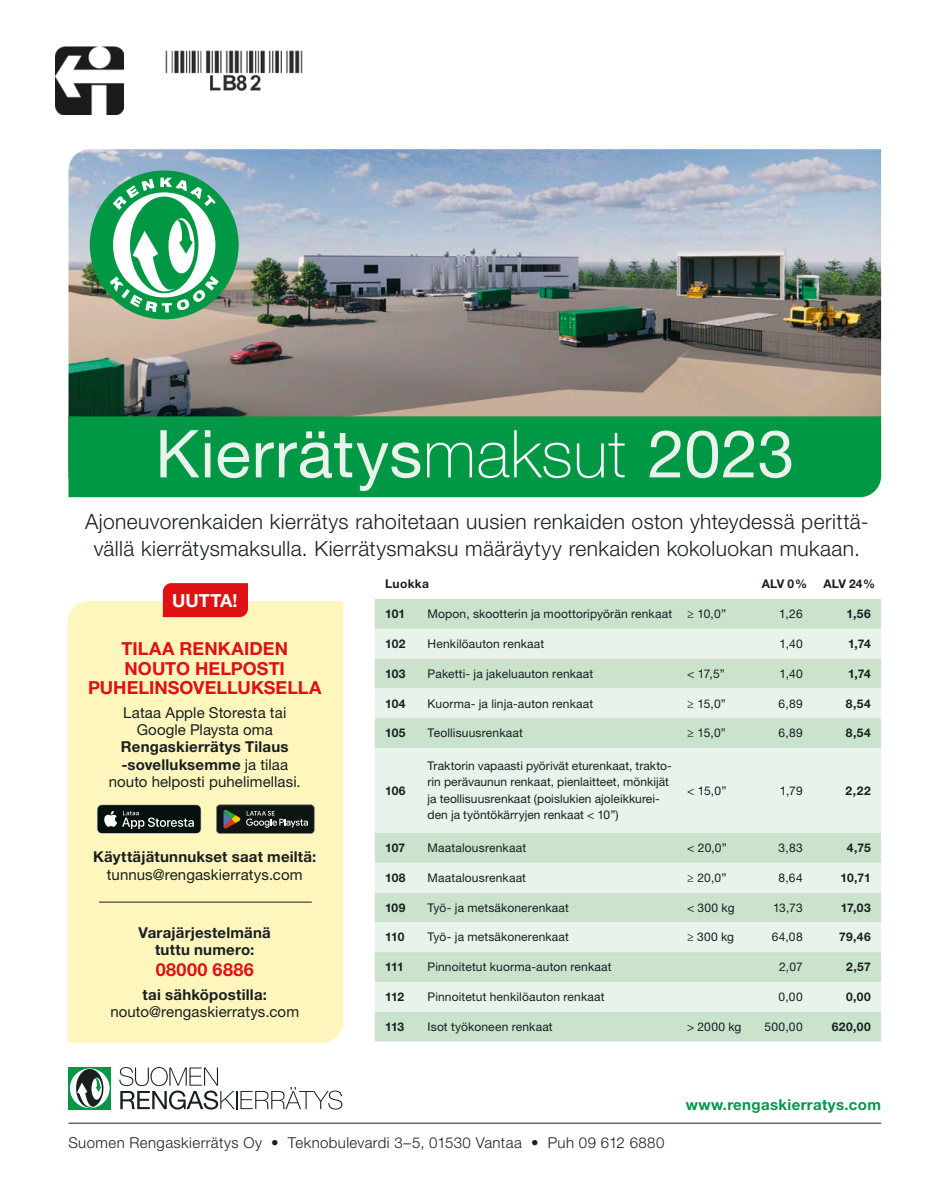
<style>
.page{position:relative;width:936px;height:1191px;background:#fff}
.page>*{position:absolute;margin:0;border:0;box-sizing:border-box;transform-origin:0 0}
.t1{font:66px "Helvetica Neue LT Std";letter-spacing:.01em;color:#eaf2ec}
.t2{font:300 21px/27px "Helvetica Neue LT Std";letter-spacing:.02em;color:#181f1f;text-align:center}
.t3{font:700 18px/19.5px "Helvetica Neue LT Std";letter-spacing:.005em;color:#df1113;text-align:center}
.t4{font:700 18px "Helvetica Neue LT Std";color:#fff}
.t5{font:700 15px/17.2px "Helvetica Neue LT Std";letter-spacing:.015em;color:#181f1f;text-align:center}
.t6{font:15px/17.2px "Helvetica Neue LT Std";letter-spacing:.005em;color:#181f1f;text-align:center}
.t7{font:300 15px "Helvetica Neue LT Std";letter-spacing:.025em;color:#181f1f}
.t8{font:700 15px "Helvetica Neue LT Std";letter-spacing:.025em;color:#009844}
.t9{font:12px/16.5px "Helvetica Neue LT Std";letter-spacing:.01em;color:#181f1f}
.t10{font:700 12px "Helvetica Neue LT Std";letter-spacing:.015em;color:#181f1f}
.s1{font-weight:100;color:#fff}
.s2{font-weight:400}
</style>
<div class="page">
<img style="left:68px;top:149px;width:813px;height:267px">
<div style="left:90px;top:170px;width:149px;height:149px;background:#009844;border-radius:50%"></div>
<div style="left:113px;top:192px;width:102px;height:105px;background:#fff;border-radius:50%"></div>
<svg style="left:113px;top:179px;width:41px;height:31px"></svg>
<svg style="left:160px;top:178px;width:56px;height:28px"></svg>
<div style="left:130px;top:196px;width:68px;height:97px;background:#009844;border-radius:50%"></div>
<svg style="left:110px;top:218px;width:109px;height:94px"></svg>
<div style="left:68px;top:1067px;width:43px;height:42px;background:#009844"></div>
<svg style="left:70px;top:1068px;width:40px;height:40px"></svg>
<div style="left:76px;top:1069px;width:27px;height:38px;background:#181f1f;border-radius:50%"></div>
<svg style="left:91px;top:1077px;width:11px;height:22px"></svg>
<svg style="left:77px;top:1078px;width:24px;height:29px"></svg>
<svg style="left:119px;top:1067px;width:223px;height:42px"></svg>
<hr style="left:68px;top:1123px;width:813px;height:1px;background:#181f1f">
<div style="left:68px;top:416px;width:813px;height:81px;background:#009844"></div>
<div style="left:67px;top:601px;width:276px;height:441px;background:#fff6bd"></div>
<div style="left:375px;top:599px;width:506px;height:442px;background:#cbe2cd"></div>
<svg style="left:375px;top:629px;width:506px;height:382px;background:#dfece1"></svg>
<div style="left:375px;top:952px;width:506px;height:30px;background:#cbe2cd"></div>
<hr style="left:99px;top:902px;width:213px;height:1px;background:#181f1f">
<div style="left:163px;top:583px;width:85px;height:34px;background:#df1113"></div>
<svg style="left:97px;top:804px;width:104px;height:29px;background:#313a38"></svg>
<svg style="left:216px;top:804px;width:98px;height:29px;background:#32362f"></svg>
<img style="left:55px;top:46px;width:68px;height:68px">
<img style="left:165px;top:50px;width:138px;height:42px">
<h1 class="t1" style="left:155px;top:414px;width:640px">Kierrätys<span class="s1">maksut</span> 2023</h1>
<h2 class="t2" style="left:85px;top:508px;width:785px">Ajoneuvorenkaiden kierrätys rahoitetaan uusien renkaiden oston yhteydessä perittä&shy;vällä kierrätysmaksulla. Kierrätysmaksu määräytyy renkaiden kokoluokan mukaan.</h2>
<h3 class="t4" style="left:172px;top:589px;width:67px">UUTTA!</h3>
<p class="t10" style="left:385px;top:577px;width:45px">Luokka</p>
<p class="t10" style="left:761px;top:577px;width:47px">ALV 0%</p>
<p class="t10" style="left:823px;top:577px;width:53px">ALV 24%</p>
<p class="t10" style="left:385px;top:606px;width:22px">101</p>
<p class="t9" style="left:427px;top:605px;width:246px">Mopon, skootterin ja moottoripyörän renkaat</p>
<p class="t9" style="left:687px;top:605px;width:41px">≥ 10,0”</p>
<p class="t9" style="left:779px;top:605px;width:25px">1,26</p>
<p class="t10" style="left:846px;top:606px;width:26px">1,56</p>
<p class="t10" style="left:385px;top:636px;width:22px">102</p>
<p class="t9" style="left:427px;top:635px;width:118px">Henkilöauton renkaat</p>
<p class="t9" style="left:779px;top:635px;width:25px">1,40</p>
<p class="t10" style="left:848px;top:636px;width:24px">1,74</p>
<p class="t10" style="left:385px;top:666px;width:22px">103</p>
<p class="t9" style="left:427px;top:665px;width:167px">Paketti- ja jakeluauton renkaat</p>
<p class="t9" style="left:687px;top:665px;width:39px">&lt; 17,5”</p>
<p class="t9" style="left:779px;top:665px;width:25px">1,40</p>
<p class="t10" style="left:848px;top:666px;width:24px">1,74</p>
<p class="t10" style="left:385px;top:696px;width:22px">104</p>
<p class="t9" style="left:427px;top:695px;width:167px">Kuorma- ja linja-auton renkaat</p>
<p class="t9" style="left:687px;top:695px;width:40px">≥ 15,0”</p>
<p class="t9" style="left:778px;top:695px;width:26px">6,89</p>
<p class="t10" style="left:845px;top:696px;width:26px">8,54</p>
<p class="t10" style="left:385px;top:725px;width:22px">105</p>
<p class="t9" style="left:427px;top:724px;width:97px">Teollisuusrenkaat</p>
<p class="t9" style="left:687px;top:724px;width:40px">≥ 15,0”</p>
<p class="t9" style="left:778px;top:724px;width:26px">6,89</p>
<p class="t10" style="left:845px;top:725px;width:26px">8,54</p>
<h3 class="t3" style="left:88px;top:638px;width:235px">TILAA RENKAIDEN<br>NOUTO HELPOSTI<br>PUHELINSOVELLUKSELLA</h3>
<p class="t6" style="left:123px;top:703px;width:164px">Lataa Apple Storesta tai<br>Google Playsta oma</p>
<p class="t5" style="left:109px;top:738px;width:193px">Rengaskierrätys Tilaus -sovelluksemme <span class="s2">ja tilaa nouto helposti puhelimellasi.</span></p>
<p class="t9" style="left:427px;top:757px;width:246px">Traktorin vapaasti pyörivät eturenkaat, trakto&shy;rin perävaunun renkaat, pienlaitteet, mönkijät ja teollisuusrenkaat (poislukien ajoleikkurei&shy;den ja työntökärryjen renkaat &lt; 10”)</p>
<p class="t9" style="left:687px;top:782px;width:41px">&lt; 15,0”</p>
<p class="t9" style="left:779px;top:782px;width:24px">1,79</p>
<p class="t10" style="left:845px;top:783px;width:27px">2,22</p>
<p class="t10" style="left:385px;top:783px;width:22px">106</p>
<p class="t5" style="left:93px;top:848px;width:225px">Käyttäjätunnukset saat meiltä:</p>
<p class="t6" style="left:107px;top:865px;width:197px">tunnus@rengaskierratys.com</p>
<p class="t5" style="left:139px;top:923px;width:134px">Varajärjestelmänä tuttu numero:</p>
<h3 class="t3" style="left:156px;top:959px;width:100px">08000 6886</h3>
<p class="t5" style="left:143px;top:985px;width:126px">tai sähköpostilla:</p>
<p class="t6" style="left:110px;top:1002px;width:190px">nouto@rengaskierratys.com</p>
<p class="t10" style="left:385px;top:840px;width:22px">107</p>
<p class="t9" style="left:427px;top:839px;width:100px">Maatalousrenkaat</p>
<p class="t9" style="left:687px;top:839px;width:41px">&lt; 20,0”</p>
<p class="t9" style="left:778px;top:839px;width:26px">3,83</p>
<p class="t10" style="left:846px;top:840px;width:25px">4,75</p>
<p class="t10" style="left:385px;top:870px;width:22px">108</p>
<p class="t9" style="left:427px;top:869px;width:100px">Maatalousrenkaat</p>
<p class="t9" style="left:687px;top:869px;width:41px">≥ 20,0”</p>
<p class="t9" style="left:778px;top:869px;width:26px">8,64</p>
<p class="t10" style="left:840px;top:870px;width:32px">10,71</p>
<p class="t10" style="left:385px;top:900px;width:22px">109</p>
<p class="t9" style="left:427px;top:899px;width:143px">Työ- ja metsäkonerenkaat</p>
<p class="t9" style="left:687px;top:899px;width:49px">&lt; 300 kg</p>
<p class="t9" style="left:773px;top:899px;width:31px">13,73</p>
<p class="t10" style="left:840px;top:900px;width:31px">17,03</p>
<p class="t10" style="left:385px;top:929px;width:21px">110</p>
<p class="t9" style="left:427px;top:928px;width:143px">Työ- ja metsäkonerenkaat</p>
<p class="t9" style="left:687px;top:928px;width:49px">≥ 300 kg</p>
<p class="t9" style="left:771px;top:928px;width:33px">64,08</p>
<p class="t10" style="left:839px;top:929px;width:33px">79,46</p>
<p class="t10" style="left:385px;top:959px;width:20px">111</p>
<p class="t9" style="left:427px;top:958px;width:185px">Pinnoitetut kuorma-auton renkaat</p>
<p class="t9" style="left:779px;top:958px;width:25px">2,07</p>
<p class="t10" style="left:846px;top:959px;width:26px">2,57</p>
<p class="t10" style="left:385px;top:989px;width:21px">112</p>
<p class="t9" style="left:427px;top:988px;width:178px">Pinnoitetut henkilöauton renkaat</p>
<p class="t9" style="left:778px;top:988px;width:26px">0,00</p>
<p class="t10" style="left:846px;top:989px;width:26px">0,00</p>
<p class="t10" style="left:385px;top:1019px;width:21px">113</p>
<p class="t9" style="left:427px;top:1018px;width:127px">Isot työkoneen renkaat</p>
<p class="t9" style="left:687px;top:1018px;width:56px">&gt; 2000 kg</p>
<p class="t9" style="left:764px;top:1018px;width:40px">500,00</p>
<p class="t10" style="left:831px;top:1019px;width:40px">620,00</p>
<p class="t8" style="left:685px;top:1095px;width:197px">www.rengaskierratys.com</p>
<p class="t7" style="left:68px;top:1133px;width:597px">Suomen Rengaskierrätys Oy • Teknobulevardi 3–5, 01530 Vantaa • Puh 09 612 6880</p>
</div>
